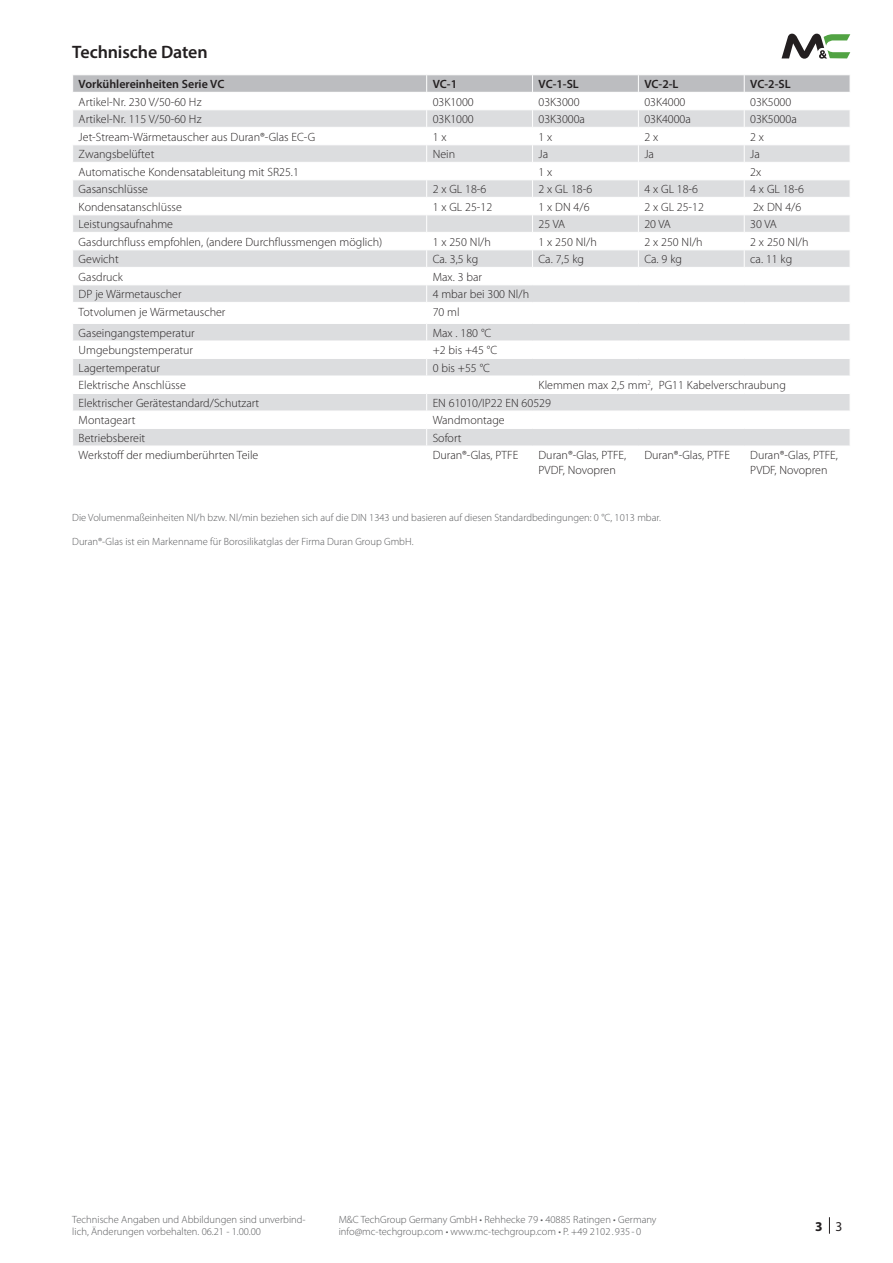
<style>
.page{position:relative;width:893px;height:1263px;background:#fff}
.page>*{position:absolute;margin:0;border:0;box-sizing:border-box;transform-origin:0 0}
._2_-_1_Body_HL{font:600 18px "Myriad Pro";letter-spacing:-.01em;color:#231f20}
.t1{font:700 13.5px "Myriad Pro";color:#231f20}
._2_-_1_Table_Item{font:300 12px/15px "Myriad Pro";color:#231f20}
._2_-_1_Table_HL{font:600 12px "Myriad Pro";color:#231f20}
._1_-_4_Footer{font:300 10.5px/12px "Myriad Pro";color:#57585a}
.s1{font-weight:400}
</style>
<div class="page">
<svg style="left:829px;top:1217px;width:1px;height:16px"></svg>
<svg style="left:781px;top:34px;width:69px;height:25px"></svg>
<svg style="left:73px;top:75px;width:777px;height:371px"></svg>
<p class="_2_-_1_Body_HL" style="left:72px;top:41px;width:137px">Technische Daten</p>
<p class="_2_-_1_Table_HL" style="left:79px;top:76px;width:147px">Vorkühlereinheiten Serie VC</p>
<p class="_2_-_1_Table_HL" style="left:433px;top:76px;width:26px">VC-1</p>
<p class="_2_-_1_Table_HL" style="left:538px;top:76px;width:42px">VC-1-SL</p>
<p class="_2_-_1_Table_HL" style="left:644px;top:76px;width:36px">VC-2-L</p>
<p class="_2_-_1_Table_HL" style="left:750px;top:76px;width:42px">VC-2-SL</p>
<p class="_2_-_1_Table_Item" style="left:79px;top:94px;width:124px">Artikel-Nr. 230 V/50-60 Hz</p>
<p class="_2_-_1_Table_Item" style="left:433px;top:94px;width:43px">03K1000</p>
<p class="_2_-_1_Table_Item" style="left:538px;top:94px;width:43px">03K3000</p>
<p class="_2_-_1_Table_Item" style="left:644px;top:94px;width:43px">03K4000</p>
<p class="_2_-_1_Table_Item" style="left:750px;top:94px;width:43px">03K5000</p>
<p class="_2_-_1_Table_Item" style="left:79px;top:111px;width:124px">Artikel-Nr. 115 V/50-60 Hz</p>
<p class="_2_-_1_Table_Item" style="left:433px;top:111px;width:43px">03K1000</p>
<p class="_2_-_1_Table_Item" style="left:538px;top:111px;width:48px">03K3000a</p>
<p class="_2_-_1_Table_Item" style="left:644px;top:111px;width:48px">03K4000a</p>
<p class="_2_-_1_Table_Item" style="left:750px;top:111px;width:48px">03K5000a</p>
<p class="_2_-_1_Table_Item" style="left:79px;top:129px;width:238px">Jet-Stream-Wärmetauscher aus Duran®-Glas EC-G</p>
<p class="_2_-_1_Table_Item" style="left:433px;top:129px;width:15px">1 x</p>
<p class="_2_-_1_Table_Item" style="left:538px;top:129px;width:15px">1 x</p>
<p class="_2_-_1_Table_Item" style="left:644px;top:129px;width:15px">2 x</p>
<p class="_2_-_1_Table_Item" style="left:750px;top:129px;width:15px">2 x</p>
<p class="_2_-_1_Table_Item" style="left:79px;top:146px;width:77px">Zwangsbelüftet</p>
<p class="_2_-_1_Table_Item" style="left:433px;top:146px;width:24px">Nein</p>
<p class="_2_-_1_Table_Item" style="left:538px;top:146px;width:11px">Ja</p>
<p class="_2_-_1_Table_Item" style="left:644px;top:146px;width:11px">Ja</p>
<p class="_2_-_1_Table_Item" style="left:750px;top:146px;width:11px">Ja</p>
<p class="_2_-_1_Table_Item" style="left:79px;top:164px;width:222px">Automatische Kondensatableitung mit SR25.1</p>
<p class="_2_-_1_Table_Item" style="left:538px;top:164px;width:15px">1 x</p>
<p class="_2_-_1_Table_Item" style="left:750px;top:164px;width:13px">2x</p>
<p class="_2_-_1_Table_Item" style="left:79px;top:181px;width:71px">Gasanschlüsse</p>
<p class="_2_-_1_Table_Item" style="left:433px;top:181px;width:55px">2 x GL 18-6</p>
<p class="_2_-_1_Table_Item" style="left:538px;top:181px;width:55px">2 x GL 18-6</p>
<p class="_2_-_1_Table_Item" style="left:644px;top:181px;width:55px">4 x GL 18-6</p>
<p class="_2_-_1_Table_Item" style="left:750px;top:181px;width:55px">4 x GL 18-6</p>
<p class="_2_-_1_Table_Item" style="left:79px;top:199px;width:105px">Kondensatanschlüsse</p>
<p class="_2_-_1_Table_Item" style="left:433px;top:199px;width:61px">1 x GL 25-12</p>
<p class="_2_-_1_Table_Item" style="left:538px;top:199px;width:53px">1 x DN 4/6</p>
<p class="_2_-_1_Table_Item" style="left:644px;top:199px;width:61px">2 x GL 25-12</p>
<p class="_2_-_1_Table_Item" style="left:753px;top:199px;width:50px">2x DN 4/6</p>
<p class="_2_-_1_Table_Item" style="left:79px;top:216px;width:96px">Leistungsaufnahme</p>
<p class="_2_-_1_Table_Item" style="left:538px;top:216px;width:28px">25 VA</p>
<p class="_2_-_1_Table_Item" style="left:644px;top:216px;width:28px">20 VA</p>
<p class="_2_-_1_Table_Item" style="left:750px;top:216px;width:28px">30 VA</p>
<p class="_2_-_1_Table_Item" style="left:79px;top:234px;width:305px">Gasdurchfluss empfohlen, (andere Durchflussmengen möglich)</p>
<p class="_2_-_1_Table_Item" style="left:433px;top:234px;width:60px">1 x 250 Nl/h</p>
<p class="_2_-_1_Table_Item" style="left:538px;top:234px;width:60px">1 x 250 Nl/h</p>
<p class="_2_-_1_Table_Item" style="left:644px;top:234px;width:60px">2 x 250 Nl/h</p>
<p class="_2_-_1_Table_Item" style="left:750px;top:234px;width:60px">2 x 250 Nl/h</p>
<p class="_2_-_1_Table_Item" style="left:79px;top:251px;width:42px">Gewicht</p>
<p class="_2_-_1_Table_Item" style="left:433px;top:251px;width:47px">Ca. 3,5 kg</p>
<p class="_2_-_1_Table_Item" style="left:538px;top:251px;width:47px">Ca. 7,5 kg</p>
<p class="_2_-_1_Table_Item" style="left:644px;top:251px;width:39px">Ca. 9 kg</p>
<p class="_2_-_1_Table_Item" style="left:750px;top:251px;width:44px">ca. 11 kg</p>
<p class="_2_-_1_Table_Item" style="left:79px;top:269px;width:46px">Gasdruck</p>
<p class="_2_-_1_Table_Item" style="left:433px;top:269px;width:51px">Max. 3 bar</p>
<p class="_2_-_1_Table_Item" style="left:79px;top:286px;width:104px">DP je Wärmetauscher</p>
<p class="_2_-_1_Table_Item" style="left:433px;top:286px;width:98px">4 mbar bei 300 Nl/h</p>
<p class="_2_-_1_Table_Item" style="left:79px;top:304px;width:148px">Totvolumen je Wärmetauscher</p>
<p class="_2_-_1_Table_Item" style="left:433px;top:304px;width:28px">70 ml</p>
<p class="_2_-_1_Table_Item" style="left:79px;top:325px;width:118px">Gaseingangstemperatur</p>
<p class="_2_-_1_Table_Item" style="left:433px;top:325px;width:60px">Max . 180 °C</p>
<p class="_2_-_1_Table_Item" style="left:79px;top:343px;width:116px">Umgebungstemperatur</p>
<p class="_2_-_1_Table_Item" style="left:433px;top:343px;width:66px">+2 bis +45 °C</p>
<p class="_2_-_1_Table_Item" style="left:79px;top:360px;width:83px">Lagertemperatur</p>
<p class="_2_-_1_Table_Item" style="left:433px;top:360px;width:59px">0 bis +55 °C</p>
<p class="_2_-_1_Table_Item" style="left:79px;top:378px;width:109px">Elektrische Anschlüsse</p>
<p class="_2_-_1_Table_Item" style="left:538px;top:378px;width:249px">Klemmen max 2,5 mm<sup>2</sup>, PG11 Kabelverschraubung</p>
<p class="_2_-_1_Table_Item" style="left:79px;top:395px;width:182px">Elektrischer Gerätestandard/Schutzart</p>
<p class="_2_-_1_Table_Item" style="left:433px;top:395px;width:120px">EN 61010/IP22 EN 60529</p>
<p class="_2_-_1_Table_Item" style="left:79px;top:413px;width:58px">Montageart</p>
<p class="_2_-_1_Table_Item" style="left:433px;top:413px;width:74px">Wandmontage</p>
<p class="_2_-_1_Table_Item" style="left:79px;top:430px;width:68px">Betriebsbereit</p>
<p class="_2_-_1_Table_Item" style="left:433px;top:430px;width:30px">Sofort</p>
<p class="_2_-_1_Table_Item" style="left:79px;top:448px;width:181px">Werkstoff der mediumberührten Teile</p>
<p class="_2_-_1_Table_Item" style="left:433px;top:448px;width:87px">Duran®-Glas, PTFE</p>
<p class="_2_-_1_Table_Item" style="left:538px;top:448px;width:89px">Duran®-Glas, PTFE,<br>PVDF, Novopren</p>
<p class="_2_-_1_Table_Item" style="left:644px;top:448px;width:87px">Duran®-Glas, PTFE</p>
<p class="_2_-_1_Table_Item" style="left:750px;top:448px;width:89px">Duran®-Glas, PTFE,<br>PVDF, Novopren</p>
<p class="_1_-_4_Footer" style="left:72px;top:511px;width:590px">Die Volumenmaßeinheiten Nl/h bzw. Nl/min beziehen sich auf die DIN 1343 und basieren auf diesen Standardbedingungen: 0 °C, 1013 mbar.</p>
<p class="_1_-_4_Footer" style="left:72px;top:535px;width:343px">Duran®-Glas ist ein Markenname für Borosilikatglas der Firma Duran Group GmbH.</p>
<p class="_1_-_4_Footer" style="left:72px;top:1213px;width:235px">Technische Angaben und Abbildungen sind unverbind&shy;lich, Änderungen vorbehalten. 06.21 - 1.00.00</p>
<p class="_1_-_4_Footer" style="left:339px;top:1213px;width:319px">M&amp;C TechGroup Germany GmbH • Rehhecke 79 • 40885 Ratingen • Germany info@mc-techgroup.com • www.mc-techgroup.com • P. +49 2102 . 935 - 0</p>
<p class="t1" style="left:815px;top:1217px;width:29px">3 <span class="s1">3</span></p>
</div>
